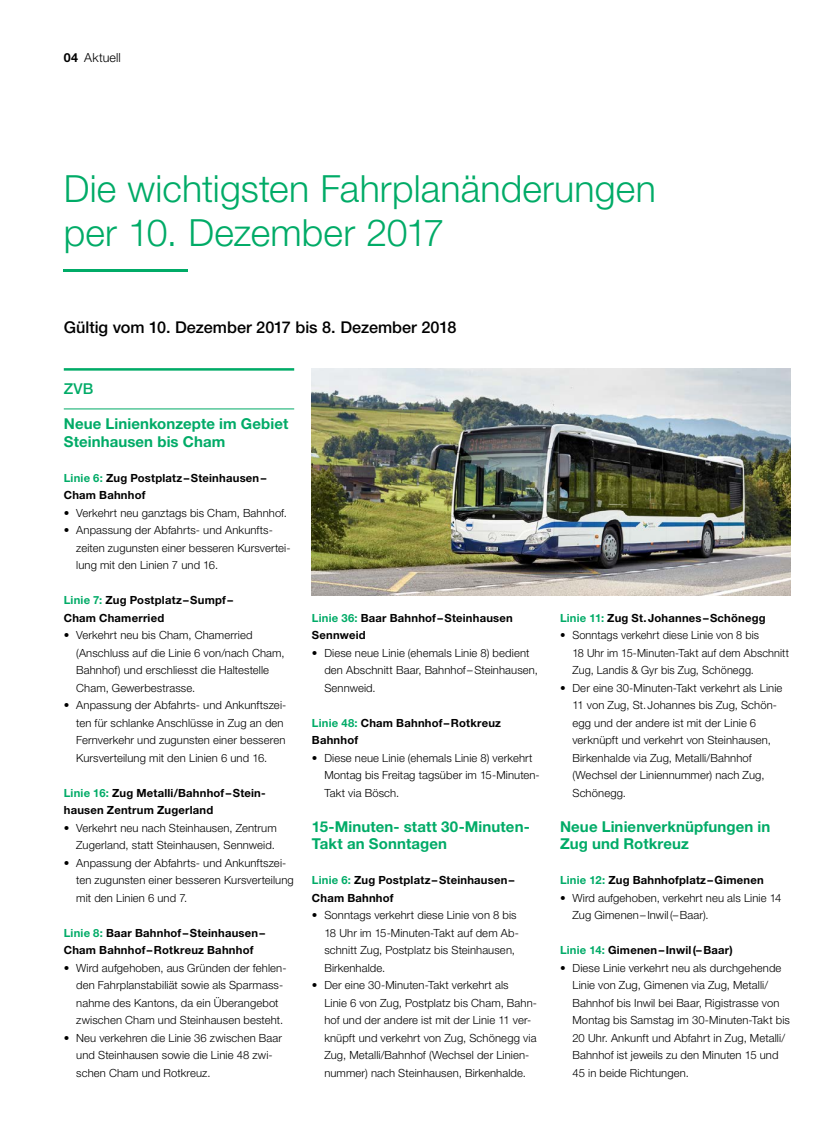
<style>
.page{position:relative;width:833px;height:1134px;background:#fff}
.page>*{position:absolute;margin:0;border:0;box-sizing:border-box;transform-origin:0 0}
.Artikeltitel_mittel{font:300 37.5px/43.8px "Helvetica Neue LT Std";letter-spacing:.005em;color:#00ab67}
.Lead{font:500 16.25px "Helvetica Neue LT Std";color:#000}
.Zwischentitel_gross{font:700 15px/17.5px "Helvetica Neue LT Std";letter-spacing:.005em;color:#00ab67}
.Infotext_Titel_mit_L{font:500 15px "Helvetica Neue LT Std";color:#00ab67}
.Grundtext{font:300 12.5px "Helvetica Neue LT Std";letter-spacing:.01em;color:#000}
.t1{font:300 11.25px/17.5px "Helvetica Neue LT Std";letter-spacing:.01em;color:#000}
.Grundtext-2{font:700 11.25px/17.5px "Helvetica Neue LT Std";letter-spacing:.02em;color:#000}
.s1{font-weight:700}
.s2{color:#00ab67}
</style>
<div class="page">
<hr style="left:64px;top:269px;width:124px;height:3px;background:#00ab67">
<hr style="left:64px;top:368px;width:230px;height:3px;background:#00ab67">
<hr style="left:64px;top:409px;width:230px;height:1px;background:#00ab67">
<img style="left:312px;top:368px;width:478px;height:228px">
<p class="Grundtext" style="left:64px;top:50px;width:58px"><span class="s1">04</span> Aktuell</p>
<p class="Artikeltitel_mittel" style="left:64px;top:166px;width:593px">Die wichtigsten Fahrplanänderungen per 10. Dezember 2017</p>
<p class="Lead" style="left:64px;top:318px;width:394px">Gültig vom 10. Dezember 2017 bis 8. Dezember 2018</p>
<p class="Infotext_Titel_mit_L" style="left:64px;top:380px;width:31px">ZVB</p>
<p class="Zwischentitel_gross" style="left:64px;top:415px;width:226px">Neue Linienkonzepte im Gebiet<br>Steinhausen bis Cham</p>
<p class="Grundtext-2" style="left:64px;top:469px;width:204px"><span class="s2">Linie 6:</span> Zug Postplatz–Steinhausen–<br>Cham Bahnhof</p>
<p class="t1" style="left:64px;top:504px;width:225px">• Verkehrt neu ganztags bis Cham, Bahnhof.</p>
<p class="t1" style="left:76px;top:521px;width:216px;text-indent:-12px">• Anpassung der Abfahrts- und Ankunfts&shy;zeiten zugunsten einer besseren Kursvertei&shy;lung mit den Linien 7 und 16.</p>
<p class="Grundtext-2" style="left:64px;top:591px;width:171px"><span class="s2">Linie 7:</span> Zug Postplatz–Sumpf–<br>Cham Chamerried</p>
<p class="t1" style="left:76px;top:626px;width:210px;text-indent:-12px">• Verkehrt neu bis Cham, Chamerried (Anschluss auf die Linie 6 von/nach Cham, Bahnhof) und erschliesst die Haltestelle Cham, Gewerbestrasse.</p>
<p class="t1" style="left:76px;top:696px;width:211px;text-indent:-12px">• Anpassung der Abfahrts- und Ankunftszei&shy;ten für schlanke Anschlüsse in Zug an den Fernverkehr und zugunsten einer besseren Kursverteilung mit den Linien 6 und 16.</p>
<p class="Grundtext-2" style="left:64px;top:784px;width:203px"><span class="s2">Linie 16:</span> Zug Metalli/Bahnhof–Stein&shy;hausen Zentrum Zugerland</p>
<p class="t1" style="left:64px;top:819px;width:214px;text-align:right">• Verkehrt neu nach Steinhausen, Zentrum<br>Zugerland, statt Steinhausen, Sennweid.</p>
<p class="t1" style="left:76px;top:854px;width:219px;text-indent:-12px">• Anpassung der Abfahrts- und Ankunftszei&shy;ten zugunsten einer besseren Kursverteilung mit den Linien 6 und 7.</p>
<p class="Grundtext-2" style="left:64px;top:924px;width:203px"><span class="s2">Linie 8:</span> Baar Bahnhof–Steinhausen–<br>Cham Bahnhof–Rotkreuz Bahnhof</p>
<p class="t1" style="left:76px;top:959px;width:212px;text-indent:-12px">• Wird aufgehoben, aus Gründen der fehlen&shy;den Fahrplanstabiliät sowie als Sparmass&shy;nahme des Kantons, da ein Überangebot zwischen Cham und Steinhausen besteht.</p>
<p class="t1" style="left:76px;top:1029px;width:207px;text-indent:-12px">• Neu verkehren die Linie 36 zwischen Baar und Steinhausen sowie die Linie 48 zwi&shy;schen Cham und Rotkreuz.</p>
<p class="Grundtext-2" style="left:312px;top:609px;width:202px"><span class="s2">Linie 36:</span> Baar Bahnhof–Steinhausen<br>Sennweid</p>
<p class="t1" style="left:324px;top:644px;width:215px;text-indent:-12px">• Diese neue Linie (ehemals Linie 8) bedient den Abschnitt Baar, Bahnhof –Steinhausen,<br>Sennweid.</p>
<p class="Grundtext-2" style="left:312px;top:714px;width:191px"><span class="s2">Linie 48:</span> Cham Bahnhof–Rotkreuz<br>Bahnhof</p>
<p class="t1" style="left:324px;top:749px;width:217px;text-indent:-12px">• Diese neue Linie (ehemals Linie 8) verkehrt<br>Montag bis Freitag tagsüber im 15-Minuten-<br>Takt via Bösch.</p>
<p class="Zwischentitel_gross" style="left:312px;top:817px;width:218px">15-Minuten- statt 30-Minuten-<br>Takt an Sonntagen</p>
<p class="Grundtext-2" style="left:312px;top:871px;width:204px"><span class="s2">Linie 6:</span> Zug Postplatz–Steinhausen–<br>Cham Bahnhof</p>
<p class="t1" style="left:324px;top:906px;width:196px;text-indent:-12px">• Sonntags verkehrt diese Linie von 8 bis 18 Uhr im 15-Minuten-Takt auf dem Ab&shy;schnitt Zug, Postplatz bis Steinhausen, Birkenhalde.</p>
<p class="t1" style="left:324px;top:976px;width:214px;text-indent:-12px">• Der eine 30-Minuten-Takt verkehrt als<br>Linie 6 von Zug, Postplatz bis Cham, Bahn&shy;hof und der andere ist mit der Linie 11 ver&shy;knüpft und verkehrt von Zug, Schönegg via Zug, Metalli/Bahnhof (Wechsel der Linien&shy;nummer) nach Steinhausen, Birkenhalde.</p>
<p class="Grundtext-2" style="left:560px;top:609px;width:207px"><span class="s2">Linie 11:</span> Zug St.Johannes–Schönegg</p>
<p class="t1" style="left:572px;top:626px;width:218px;text-indent:-12px">• Sonntags verkehrt diese Linie von 8 bis<br>18 Uhr im 15-Minuten-Takt auf dem Abschnitt<br>Zug, Landis &amp; Gyr bis Zug, Schönegg.</p>
<p class="t1" style="left:572px;top:679px;width:211px;text-indent:-12px">• Der eine 30-Minuten-Takt verkehrt als Linie 11 von Zug, St.Johannes bis Zug, Schön&shy;egg und der andere ist mit der Linie 6 verknüpft und verkehrt von Steinhausen, Birkenhalde via Zug, Metalli/Bahnhof (Wechsel der Liniennummer) nach Zug, Schönegg.</p>
<p class="Zwischentitel_gross" style="left:560px;top:817px;width:212px">Neue Linienverknüpfungen in<br>Zug und Rotkreuz</p>
<p class="Grundtext-2" style="left:560px;top:871px;width:205px"><span class="s2">Linie 12:</span> Zug Bahnhofplatz–Gimenen</p>
<p class="t1" style="left:572px;top:889px;width:210px;text-indent:-12px">• Wird aufgehoben, verkehrt neu als Linie 14<br>Zug Gimenen–Inwil (–Baar).</p>
<p class="Grundtext-2" style="left:560px;top:941px;width:174px"><span class="s2">Linie 14:</span> Gimenen–Inwil(–Baar)</p>
<p class="t1" style="left:572px;top:959px;width:219px;text-indent:-12px">• Diese Linie verkehrt neu als durchgehende Linie von Zug, Gimenen via Zug, Metalli/ Bahnhof bis Inwil bei Baar, Rigistrasse von Montag bis Samstag im 30-Minuten-Takt bis 20 Uhr. Ankunft und Abfahrt in Zug, Metalli/ Bahnhof ist jeweils zu den Minuten 15 und 45 in beide Richtungen.</p>
</div>
